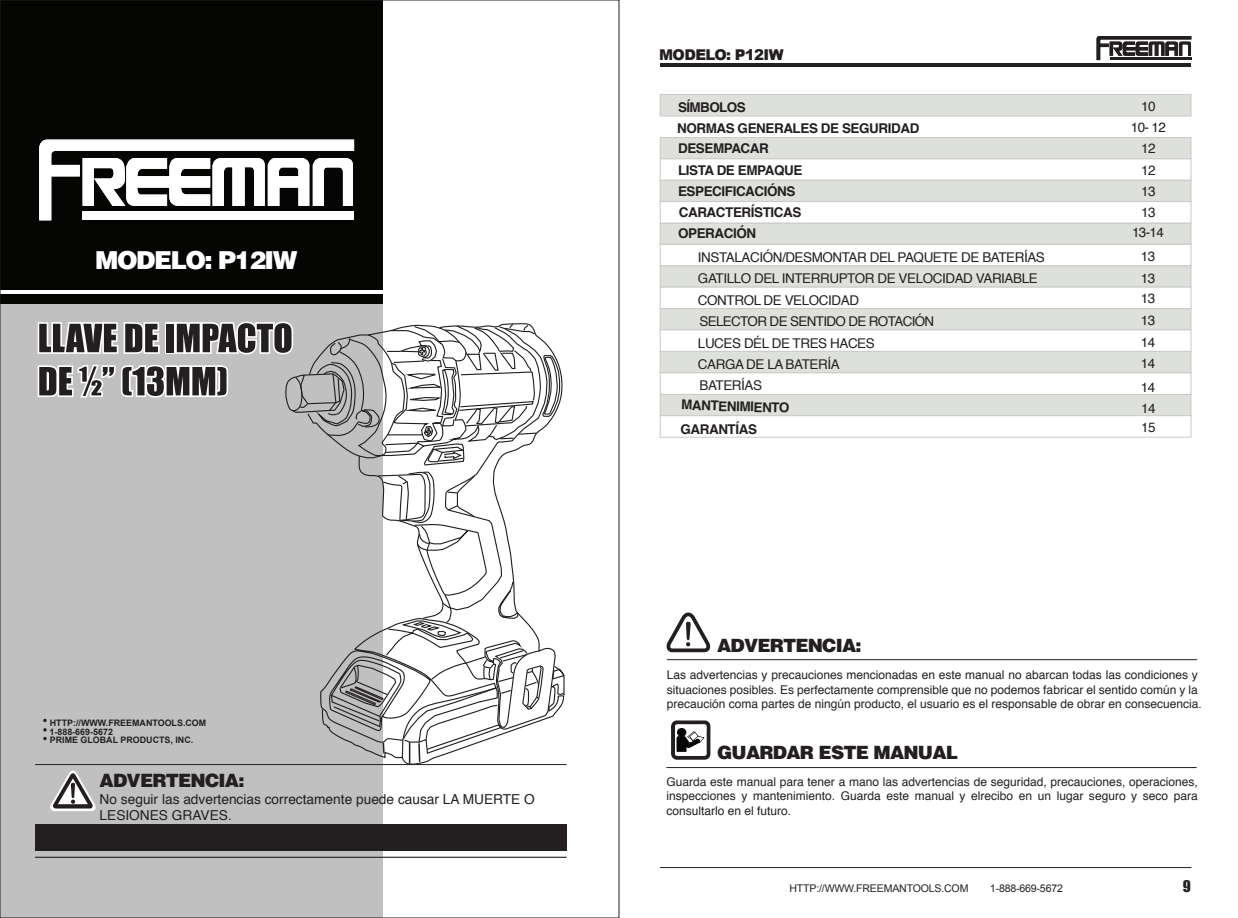
<style>
.page{position:relative;width:1238px;height:918px;background:#fff}
.page>*{position:absolute;margin:0;border:0;box-sizing:border-box;transform-origin:0 0}
.t1{font:900 24.75px "Helvetica";letter-spacing:-.06em;color:#fff}
.t2{font:900 18.3px "Helvetica";letter-spacing:-.045em;color:#231f20}
.t3{font:900 14.85px "Arial";letter-spacing:-.045em;color:#231f20}
.t4{font:14.85px "Impact";color:#231f20}
.t5{font:13.65px/16.5px "Helvetica";color:#231f20}
.t6{font:13.5px/21.6px "Helvetica";letter-spacing:-.03em;color:#231f20}
.t7{font:700 13.5px/21px "Helvetica";letter-spacing:-.03em;color:#231f20}
.t8{font:12px/14.4px "Helvetica";color:#231f20}
.t9{font:10.65px "Arial";letter-spacing:-.015em;color:#231f20}
.t10{font:10.5px "Arial";letter-spacing:-.015em;color:#231f20}
.t11{font:700 8.85px/8.6px "Arial";color:#231f20}
</style>
<div class="page">
<hr style="left:666px;top:767px;width:530px;height:1px;background:#231f20">
<svg style="left:671px;top:720px;width:40px;height:40px"></svg>
<hr style="left:660px;top:63px;width:530px;height:4px;background:#231f20">
<svg style="left:1096px;top:36px;width:95px;height:24px"></svg>
<hr style="left:1109px;top:57px;width:82px;height:3px;background:#231f20">
<hr style="left:660px;top:867px;width:531px;height:1px;background:#231f20">
<svg style="left:666px;top:613px;width:45px;height:39px"></svg>
<hr style="left:667px;top:659px;width:530px;height:1px;background:#231f20">
<div style="left:0;top:303px;width:382px;height:615px;background:#c0c0c0"></div>
<div style="left:0;top:0;width:382px;height:289px;background:#050504"></div>
<div style="left:0;top:294px;width:382px;height:9px;background:#050504"></div>
<div style="left:35px;top:824px;width:531px;height:26px;background:#231f20"></div>
<hr style="left:35px;top:857px;width:531px;height:1px;background:#231f20">
<hr style="left:35px;top:764px;width:531px;height:1px;background:#231f20">
<svg style="left:39px;top:140px;width:315px;height:80px"></svg>
<div style="left:83px;top:212px;width:271px;height:8px;background:#fff"></div>
<div style="left:660px;top:351px;width:531px;height:22px;background:#dee0dc;border:1px solid #cacac6"></div>
<div style="left:660px;top:373px;width:531px;height:22px;background:#fff;border:1px solid #cacac6"></div>
<div style="left:660px;top:394px;width:531px;height:22px;background:#dee0dc;border:1px solid #cacac6"></div>
<div style="left:660px;top:416px;width:531px;height:21px;background:#fff;border:1px solid #cacac6"></div>
<div style="left:660px;top:94px;width:531px;height:22px;background:#dee0dc;border:1px solid #cacac6"></div>
<div style="left:660px;top:137px;width:531px;height:22px;background:#dee0dc;border:1px solid #cacac6"></div>
<div style="left:660px;top:159px;width:531px;height:21px;background:#fff;border:1px solid #cacac6"></div>
<div style="left:660px;top:180px;width:531px;height:22px;background:#dee0dc;border:1px solid #cacac6"></div>
<div style="left:660px;top:223px;width:531px;height:21px;background:#dee0dc;border:1px solid #cacac6"></div>
<div style="left:660px;top:201px;width:531px;height:22px;background:#fff;border:1px solid #cacac6"></div>
<div style="left:660px;top:244px;width:531px;height:22px;background:#fff;border:1px solid #cacac6"></div>
<div style="left:660px;top:266px;width:531px;height:21px;background:#dee0dc;border:1px solid #cacac6"></div>
<div style="left:660px;top:287px;width:531px;height:22px;background:#fff;border:1px solid #cacac6"></div>
<div style="left:660px;top:308px;width:531px;height:22px;background:#dee0dc;border:1px solid #cacac6"></div>
<div style="left:660px;top:330px;width:531px;height:22px;background:#fff;border:1px solid #cacac6"></div>
<svg style="left:38px;top:322px;width:527px;height:489px"></svg>
<h1 class="t1" style="left:95px;top:244px;width:204px">MODELO: P12IW</h1>
<p class="t11" style="left:49px;top:719px;width:158px">HTTP://WWW.FREEMANTOOLS.COM<br>1-888-669-5672<br>PRIME GLOBAL PRODUCTS, INC.</p>
<h2 class="t2" style="left:100px;top:769px;width:146px">ADVERTENCIA:</h2>
<p class="t5" style="left:100px;top:791px;width:436px">No seguir las advertencias correctamente puede causar LA MUERTE O<br>LESIONES GRAVES.</p>
<p class="t3" style="left:659px;top:44px;width:126px">MODELO: P12IW</p>
<p class="t7" style="left:678px;top:97px;width:69px">SÍMBOLOS</p>
<p class="t6" style="left:1131px;top:96px;width:36px;text-align:center">10<br>10- 12</p>
<p class="t6" style="left:1141px;top:138px;width:16px;text-align:justify">12<br>12<br>13<br>13</p>
<p class="t6" style="left:1140px;top:246px;width:16px">13<br>13</p>
<p class="t6" style="left:1140px;top:288px;width:16px;text-align:justify">13<br>13<br>14<br>14</p>
<p class="t7" style="left:681px;top:394px;width:110px;rotate:2deg">MANTENIMIENTO</p>
<p class="t7" style="left:677px;top:117px;width:244px">NORMAS GENERALES DE SEGURIDAD</p>
<p class="t7" style="left:678px;top:138px;width:92px">DESEMPACAR</p>
<p class="t7" style="left:678px;top:160px;width:126px">LISTA DE EMPAQUE</p>
<p class="t7" style="left:678px;top:181px;width:119px">ESPECIFICACIÓNS</p>
<p class="t7" style="left:678px;top:202px;width:125px">CARACTERÍSTICAS<br>OPERACIÓN</p>
<p class="t6" style="left:1132px;top:222px;width:33px">13-14</p>
<p class="t6" style="left:698px;top:247px;width:348px">INSTALACIÓN/DESMONTAR DEL PAQUETE DE BATERÍAS<br>GATILLO DEL INTERRUPTOR DE VELOCIDAD VARIABLE<br>CONTROL DE VELOCIDAD<br>SELECTOR DE SENTIDO DE ROTACIÓN<br>LUCES DÉL DE TRES HACES<br>CARGA DE LA BATERÍA<br>BATERÍAS</p>
<p class="t7" style="left:680px;top:419px;width:78px">GARANTÍAS</p>
<p class="t6" style="left:1140px;top:377px;width:16px">14<br>14</p>
<p class="t6" style="left:1141px;top:417px;width:16px">15</p>
<h2 class="t2" style="left:717px;top:634px;width:146px">ADVERTENCIA:</h2>
<p class="t8" style="left:666px;top:668px;width:536px">Las advertencias y precauciones mencionadas en este manual no abarcan todas las condiciones y situaciones posibles. Es perfectamente comprensible que no podemos fabricar el sentido común y la precaución coma partes de ningún producto, el usuario es el responsable de obrar en consecuencia.</p>
<h2 class="t2" style="left:717px;top:741px;width:242px">GUARDAR ESTE MANUAL</h2>
<p class="t8" style="left:666px;top:775px;width:533px;text-align:justify">Guarda este manual para tener a mano las advertencias de seguridad, precauciones, operaciones, inspecciones y mantenimiento. Guarda este manual y elrecibo en un lugar seguro y seco para consultarlo en el futuro.</p>
<p class="t10" style="left:789px;top:882px;width:180px">HTTP://WWW.FREEMANTOOLS.COM</p>
<p class="t9" style="left:990px;top:882px;width:74px">1-888-669-5672</p>
<p class="t4" style="left:1182px;top:875px;width:10px">9</p>
</div>
